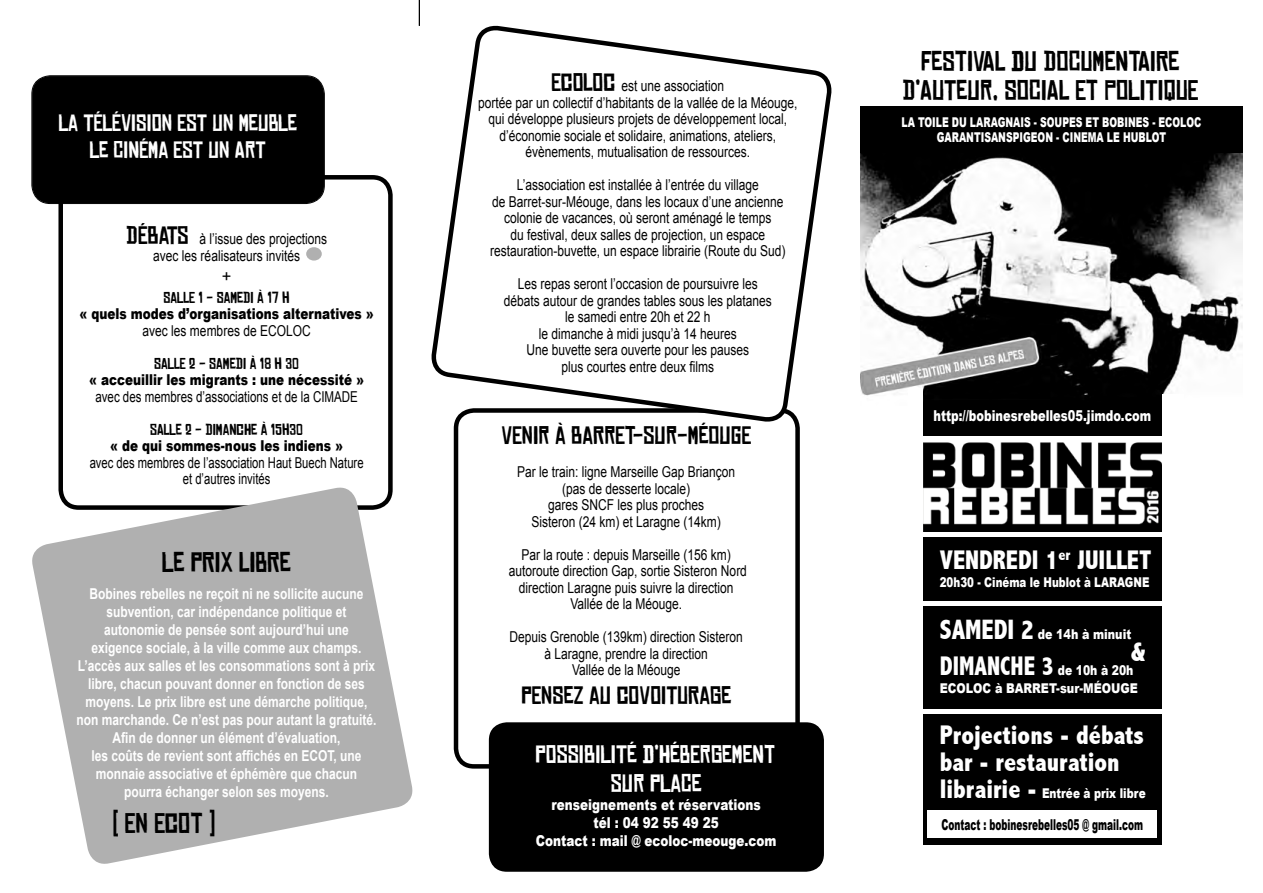
<style>
.page{position:relative;width:1263px;height:893px;background:#fff}
.page>*{position:absolute;margin:0;border:0;box-sizing:border-box;transform-origin:0 0}
.t1{font:27px/28.5px "Chinese Rocks Rg";color:#000;text-align:center}
.t2{font:800 condensed 27px/27px "Abadi";color:#fff;scale:.96 1}
.t3{font:800 condensed 27px "Abadi";color:#fff;scale:.9 1}
.t4{font:800 condensed 27px "Abadi";color:#fff}
.t5{font:24px "Chinese Rocks Rg";color:#000}
.t6{font:24px/28.8px "Chinese Rocks Rg";color:#fff;text-align:center}
.t7{font:22.5px/27px "Chinese Rocks Rg";color:#fff;text-align:center}
.t8{font:16.5px "Arial";color:#000}
.t9{font:15px/16.5px "Arial";color:#000;text-align:center;scale:.8 1}
.t10{font:700 15px/18px "Arial";color:#fff;text-align:center;scale:.8 1}
.t11{font:900 15px "Arial";color:#000;scale:.8 1}
.t12{font:900 15px/18px "Arial";color:#fff;text-align:center;scale:.8 1}
.t13{font:15px/16.5px "Arial";color:#000;text-align:center;scale:.75 1}
.t14{font:15px "Chinese Rocks Rg";color:#000}
.t15{font:15px "Arial";color:#000;scale:.77 1}
.t16{font:900 15px "Arial";color:#000;scale:.6 1}
.t17{font:900 15px "Arial";color:#fff;scale:.76 1}
.t18{font:900 13.5px/15px "Arial";color:#fff;text-align:center;scale:.69 1}
.t19{font:900 13.5px "Arial";color:#fff;scale:.76 1}
.t20{font:900 13.5px "Arial";color:#fff;scale:.78 1}
.t21{font:900 13.5px "Arial";color:#fff;scale:.83 1}
.t22{font:900 13.5px "Arial";color:#fff;scale:.82 1}
.s1{font-family:"Chinese Rocks Rg";font-size:24px}
.s2{font-family:"Abadi";font-weight:800;font-stretch:condensed;font-size:28.05px}
.s3{font-family:"Arial";font-weight:900;font-stretch:normal;font-size:13.5px}
.s4{font-family:"Abadi";font-weight:800;font-stretch:condensed;font-size:27px}
</style>
<div class="page">
<div style="left:58px;top:175px;width:335px;height:335px;border:4px solid #000;border-radius:18px"></div>
<div style="left:306px;top:247px;width:16px;height:14px;background:#b0b0b0;border-radius:50%"></div>
<div style="left:923px;top:702px;width:239px;height:142px;background:#000"></div>
<div style="left:923px;top:532px;width:239px;height:176px;background:#000"></div>
<svg style="left:32px;top:485px;width:381px;height:379px;fill:#b0b0b0"></svg>
<div style="left:454px;top:408px;width:346px;height:361px;border:4px solid #000;border-radius:18px"></div>
<svg style="left:431px;top:25px;width:401px;height:399px"></svg>
<img style="left:860px;top:153px;width:383px;height:249px">
<div style="left:860px;top:106px;width:383px;height:47px;background:#000"></div>
<div style="left:32px;top:76px;width:292px;height:127px;background:#000;border-radius:18px"></div>
<div style="left:32px;top:75px;width:293px;height:129px;border:1px solid #000;border-radius:19px"></div>
<div style="left:33px;top:76px;width:291px;height:127px;border:1px solid #000;border-radius:18px"></div>
<div style="left:489px;top:722px;width:335px;height:150px;background:#000;border-radius:18px"></div>
<div style="left:923px;top:402px;width:239px;height:137px;background:#000"></div>
<img style="left:923px;top:441px;width:239px;height:91px">
<div style="left:877px;top:436px;width:357px;height:5px;background:#fff"></div>
<hr style="left:882px;top:532px;width:357px;height:4px;background:#fff">
<div style="left:927px;top:810px;width:230px;height:28px;background:#fff"></div>
<div style="left:908px;top:388px;width:15px;height:484px;background:#fff"></div>
<div style="left:1162px;top:395px;width:21px;height:458px;background:#fff"></div>
<div style="left:882px;top:601px;width:357px;height:5px;background:#fff"></div>
<div style="left:885px;top:709px;width:358px;height:5px;background:#fff"></div>
<svg style="left:419px;top:0;width:1px;height:26px"></svg>
<h3 class="t7" style="left:59px;top:110px;width:240px">LA TÉLÉVISION EST UN MEUBLE<br>LE CINÉMA EST UN ART</h3>
<p class="t9" style="left:126px;top:231px;width:252px"><span class="s1">DÉBATS</span> à l’issue des projections avec les réalisateurs invités</p>
<p class="t8" style="left:222px;top:265px;width:11px">+</p>
<p class="t14" style="left:164px;top:289px;width:67px">SALLE 1 - SAMEDI</p>
<p class="t14" style="left:257px;top:289px;width:34px">À 17 H</p>
<p class="t11" style="left:80px;top:303px;width:369px">« quels modes d’organisations alternatives »</p>
<p class="t9" style="left:143px;top:322px;width:212px">avec les membres de ECOLOC</p>
<p class="t14" style="left:154px;top:355px;width:146px">SALLE 2 - SAMEDI À 18 H 30</p>
<p class="t11" style="left:89px;top:369px;width:345px">« acceuillir les migrants : une nécessité »</p>
<p class="t15" style="left:95px;top:387px;width:342px">avec des membres d’associations et de la CIMADE</p>
<p class="t14" style="left:150px;top:421px;width:154px">SALLE 2 - DIMANCHE À 15H30</p>
<p class="t11" style="left:110px;top:435px;width:292px">« de qui sommes-nous les indiens »</p>
<p class="t13" style="left:90px;top:454px;width:367px">avec des membres de l’association Haut Buech Nature et d’autres invités</p>
<h1 class="t1" style="left:162px;top:548px;width:130px">LE PRIX LIBRE</h1>
<p class="t10" style="left:76px;top:585px;width:377px">Bobines rebelles ne reçoit ni ne sollicite aucune subvention, car indépendance politique et autonomie de pensée sont aujourd’hui une<br>exigence sociale, à la ville comme aux champs.<br>L’accès aux salles et les consommations sont à prix libre, chacun pouvant donner en fonction de ses moyens. Le prix libre est une démarche politique, non marchande. Ce n’est pas pour autant la gratuité.<br>Afin de donner un élément d’évaluation,<br>les coûts de revient sont affichés en ECOT, une monnaie associative et éphémère que chacun pourra échanger selon ses moyens.</p>
<h1 class="t1" style="left:113px;top:809px;width:105px">( EN ECOT )</h1>
<p class="t9" style="left:478px;top:78px;width:401px"><span class="s1">ECOLOC</span> est une association<br>portée par un collectif d’habitants de la vallée de la Méouge, qui développe plusieurs projets de développement local, d’économie sociale et solidaire, animations, ateliers, évènements, mutualisation de ressources.</p>
<p class="t9" style="left:490px;top:177px;width:371px">L’association est installée à l’entrée du village<br>de Barret-sur-Méouge, dans les locaux d’une ancienne colonie de vacances, où seront aménagé le temps<br>du festival, deux salles de projection, un espace restauration-buvette, un espace librairie (Route du Sud)</p>
<p class="t9" style="left:504px;top:276px;width:337px">Les repas seront l’occasion de poursuivre les débats autour de grandes tables sous les platanes le samedi entre 20h et 22 h<br>le dimanche à midi jusqu’à 14 heures<br>Une buvette sera ouverte pour les pauses<br>plus courtes entre deux films</p>
<h2 class="t5" style="left:501px;top:423px;width:251px">VENIR À BARRET-SUR-MÉOUGE</h2>
<p class="t9" style="left:517px;top:464px;width:274px">Par le train: ligne Marseille Gap Briançon (pas de desserte locale)<br>gares SNCF les plus proches<br>Sisteron (24 km) et Laragne (14km)</p>
<p class="t9" style="left:509px;top:546px;width:299px">Par la route : depuis Marseille (156 km) autoroute direction Gap, sortie Sisteron Nord direction Laragne puis suivre la direction Vallée de la Méouge.</p>
<p class="t9" style="left:509px;top:629px;width:293px">Depuis Grenoble (139km) direction Sisteron à Laragne, prendre la direction<br>Vallée de la Méouge</p>
<h2 class="t5" style="left:521px;top:683px;width:211px">PENSEZ AU COVOITURAGE</h2>
<h2 class="t6" style="left:536px;top:740px;width:241px">POSSIBILITÉ D’HÉBERGEMENT<br>SUR PLACE</h2>
<p class="t12" style="left:536px;top:795px;width:303px">renseignements et réservations<br>tél : 04 92 55 49 25<br>Contact : mail @ ecoloc-meouge.com</p>
<h1 class="t1" style="left:902px;top:48px;width:297px">FESTIVAL DU DOCUMENTAIRE<br>D’AUTEUR, SOCIAL ET POLITIQUE</h1>
<p class="t18" style="left:901px;top:114px;width:436px">LA TOILE DU LARAGNAIS - SOUPES ET BOBINES - ECOLOC<br>GARANTISANSPIGEON - CINEMA LE HUBLOT</p>
<p class="t17" style="left:933px;top:404px;width:288px">http://bobinesrebelles05.jimdo.com</p>
<h1 class="t2" style="left:940px;top:546px;width:222px">VENDREDI 1<sup>er</sup> JUILLET</h1>
<p class="t19" style="left:940px;top:572px;width:277px">20h30 - Cinéma le Hublot à LARAGNE</p>
<p class="t22" style="left:940px;top:625px;width:235px"><span class="s2">SAMEDI 2</span> de 14h à minuit</p>
<h1 class="t3" style="left:940px;top:651px;width:217px">DIMANCHE 3 <span class="s3">de 10h à 20h</span></h1>
<p class="t21" style="left:940px;top:679px;width:240px">ECOLOC à BARRET-sur-MÉOUGE</p>
<h1 class="t4" style="left:1131px;top:637px;width:16px">&amp;</h1>
<h1 class="t2" style="left:940px;top:721px;width:214px">Projections - débats bar - restauration</h1>
<p class="t20" style="left:940px;top:783px;width:265px"><span class="s4">librairie -</span> Entrée à prix libre</p>
<p class="t16" style="left:941px;top:813px;width:338px">Contact : bobinesrebelles05 @ gmail.com</p>
</div>
